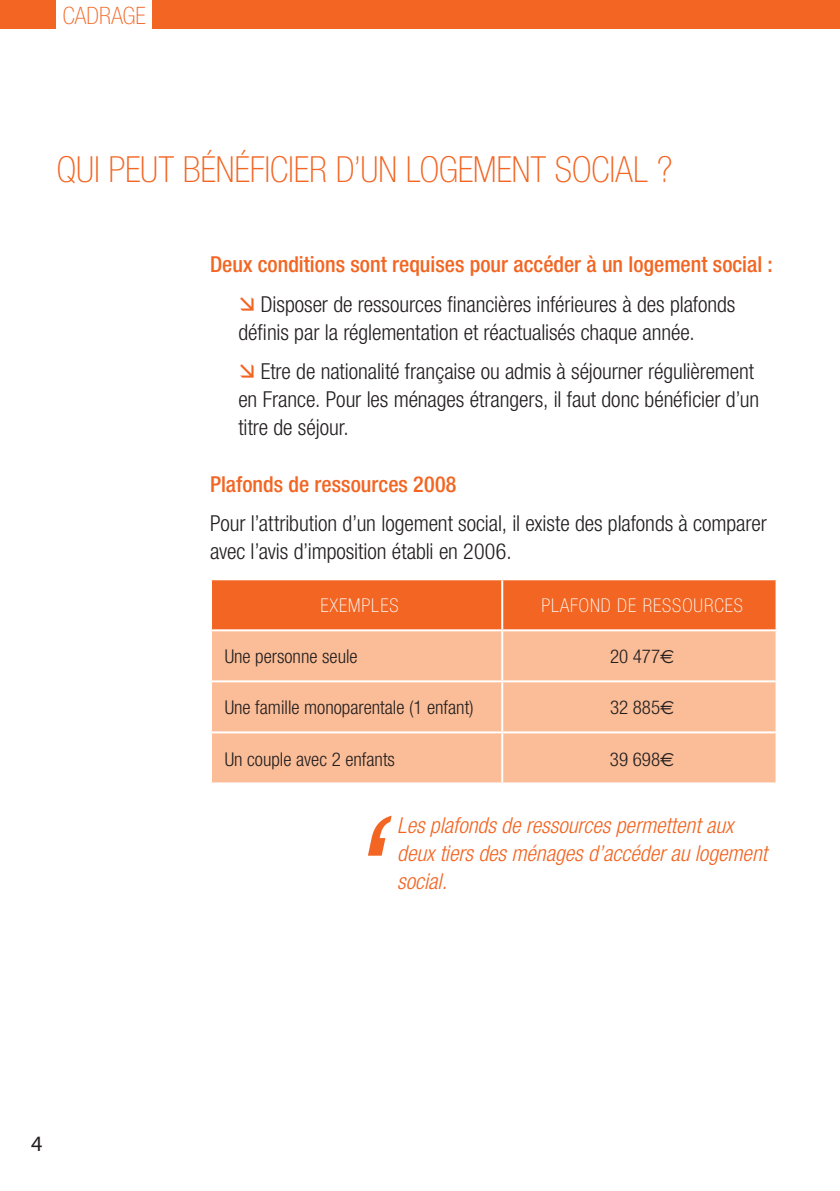
<style>
.page{position:relative;width:840px;height:1191px;background:#fff}
.page>*{position:absolute;margin:0;border:0;box-sizing:border-box;transform-origin:0 0}
.t1{font:100 condensed 36px "Helvetica Neue";color:#f26522}
.t2{font:100 condensed 24px "Helvetica Neue";color:#f26522}
.t3{font:300 condensed 22px/28px "Helvetica Neue";color:#231f20}
.t4{font:italic 300 condensed 22px/28px "Helvetica Neue";color:#f26522}
.t5{font:500 condensed 22px "Helvetica Neue";color:#f26522}
.t6{font:22px "Myriad Pro";color:#231f20}
.t7{font:300 condensed 19px "Helvetica Neue";color:#231f20}
.t8{font:100 condensed 19px "Helvetica Neue";letter-spacing:.05em;color:#fff}
.s1{font-family:"Euro Sans";font-weight:400;font-stretch:normal}
</style>
<div class="page">
<div style="left:212px;top:580px;width:563px;height:49px;background:#f26522"></div>
<div style="left:212px;top:631px;width:563px;height:151px;background:#fbbd97"></div>
<hr style="left:501px;top:580px;width:2px;height:49px;background:#fff">
<hr style="left:501px;top:631px;width:2px;height:49px;background:#fff">
<hr style="left:210px;top:680px;width:292px;height:2px;background:#fff">
<hr style="left:502px;top:680px;width:275px;height:2px;background:#fff">
<hr style="left:501px;top:682px;width:2px;height:49px;background:#fff">
<hr style="left:210px;top:731px;width:292px;height:2px;background:#fff">
<hr style="left:502px;top:731px;width:275px;height:2px;background:#fff">
<hr style="left:501px;top:733px;width:2px;height:49px;background:#fff">
<div style="left:0;top:0;width:839px;height:28px;background:#f26522"></div>
<div style="left:57px;top:0;width:95px;height:28px;background:#fff"></div>
<svg style="left:368px;top:816px;width:23px;height:39px"></svg>
<p class="t2" style="left:63px;top:7px;width:84px">CADRAGE</p>
<h1 class="t1" style="left:57px;top:156px;width:617px">QUI PEUT BÉNÉFICIER D’UN LOGEMENT SOCIAL ?</h1>
<p class="t5" style="left:210px;top:257px;width:564px">Deux conditions sont requises pour accéder à un logement social :</p>
<p class="t3" style="left:238px;top:292px;width:498px;text-indent:22px">Disposer de ressources financières inférieures à des plafonds définis par la réglementation et réactualisés chaque année.</p>
<p class="t3" style="left:238px;top:359px;width:522px;text-indent:22px">Etre de nationalité française ou admis à séjourner régulièrement en France. Pour les ménages étrangers, il faut donc bénéficier d’un titre de séjour.</p>
<p class="t5" style="left:210px;top:476px;width:248px">Plafonds de ressources 2008</p>
<p class="t3" style="left:210px;top:511px;width:558px">Pour l’attribution d’un logement social, il existe des plafonds à comparer avec l’avis d’imposition établi en 2006.</p>
<p class="t8" style="left:320px;top:599px;width:80px">EXEMPLES</p>
<p class="t8" style="left:541px;top:599px;width:203px">PLAFOND DE RESSOURCES</p>
<p class="t7" style="left:224px;top:650px;width:134px">Une personne seule</p>
<p class="t7" style="left:609px;top:650px;width:66px">20 477<span class="s1">€</span></p>
<p class="t7" style="left:224px;top:701px;width:250px">Une famille monoparentale (1 enfant)</p>
<p class="t7" style="left:609px;top:701px;width:66px">32 885<span class="s1">€</span></p>
<p class="t7" style="left:224px;top:752px;width:172px">Un couple avec 2 enfants</p>
<p class="t7" style="left:609px;top:752px;width:66px">39 698<span class="s1">€</span></p>
<p class="t4" style="left:397px;top:813px;width:371px">Les plafonds de ressources permettent aux deux tiers des ménages d’accéder au logement social.</p>
<p class="t6" style="left:31px;top:1135px;width:13px">4</p>
</div>
